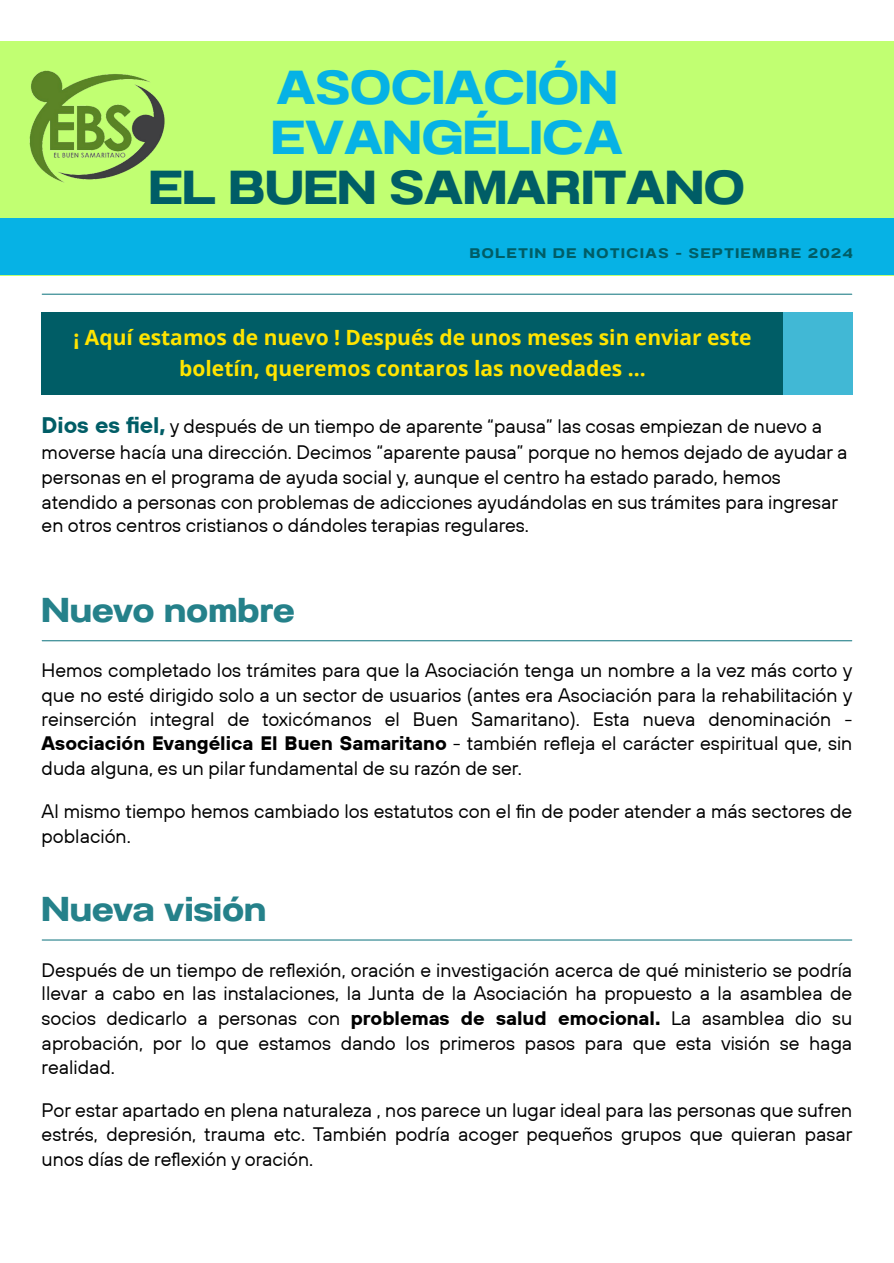
<style>
.page{position:relative;width:894px;height:1263px;background:#fff}
.page>*{position:absolute;margin:0;border:0;box-sizing:border-box;transform-origin:0 0}
.t1{font:47.55px/49.7px "Anantason Bold Wd 125";color:#06b2e5}
.t2{font:47.55px "Anantason Bold Wd 125";color:#005d66}
.t3{font:34.5px "Anantason Bold Wd 125";color:#25818a}
.t4{font:700 21px/30.3px "Open Sans";color:#ffe400;text-align:center}
.t5{font:19.5px/24.5px "TT Hoves";color:#000;text-align:justify}
.t6{font:13.95px "Anantason Bold Wd 125";letter-spacing:.12em;color:#005d66}
.s1{font-weight:700;font-size:22.5px;color:#005d66}
.s2{font-weight:700}
</style>
<div class="page">
<div style="left:0;top:42px;width:893px;height:234px;background:#c1ff72"></div>
<div style="left:0;top:218px;width:893px;height:57px;background:#06b2e5"></div>
<img style="left:29px;top:70px;width:136px;height:113px">
<hr style="left:42px;top:294px;width:809px;height:1px;background:#25818a">
<div style="left:42px;top:313px;width:741px;height:82px;background:#005d66"></div>
<div style="left:782px;top:313px;width:70px;height:82px;background:#41b8d5"></div>
<hr style="left:42px;top:640px;width:809px;height:1px;background:#25818a">
<hr style="left:42px;top:939px;width:809px;height:1px;background:#25818a">
<p class="t1" style="left:271px;top:63px;width:353px">ASOCIACIÓN<br>EVANGÉLICA</p>
<p class="t2" style="left:149px;top:159px;width:597px">EL BUEN SAMARITANO</p>
<p class="t6" style="left:469px;top:245px;width:384px">BOLETIN DE NOTICIAS - SEPTIEMBRE 2024</p>
<p class="t4" style="left:73px;top:322px;width:679px">¡ Aquí estamos de nuevo ! Después de unos meses sin enviar este boletín, queremos contaros las novedades ...</p>
<h3 class="t5" style="left:42px;top:414px;width:807px;text-align:left"><span class="s1">Dios es fiel,</span> y después de un tiempo de aparente “pausa” las cosas empiezan de nuevo a moverse hacía una dirección. Decimos “aparente pausa” porque no hemos dejado de ayudar a personas en el programa de ayuda social y, aunque el centro ha estado parado, hemos atendido a personas con problemas de adicciones ayudándolas en sus trámites para ingresar en otros centros cristianos o dándoles terapias regulares.</h3>
<h1 class="t3" style="left:42px;top:590px;width:255px">Nuevo nombre</h1>
<p class="t5" style="left:42px;top:658px;width:811px">Hemos completado los trámites para que la Asociación tenga un nombre a la vez más corto y que no esté dirigido solo a un sector de usuarios (antes era Asociación para la rehabilitación y reinserción integral de toxicómanos el Buen Samaritano). Esta nueva denominación - <span class="s2">Asociación Evangélica El Buen Samaritano</span> - también refleja el carácter espiritual que, sin duda alguna, es un pilar fundamental de su razón de ser.</p>
<p class="t5" style="left:42px;top:798px;width:811px">Al mismo tiempo hemos cambiado los estatutos con el fin de poder atender a más sectores de población.</p>
<h1 class="t3" style="left:42px;top:889px;width:226px">Nueva visión</h1>
<p class="t5" style="left:42px;top:957px;width:811px">Después de un tiempo de reflexión, oración e investigación acerca de qué ministerio se podría llevar a cabo en las instalaciones, la Junta de la Asociación ha propuesto a la asamblea de socios dedicarlo a personas con <span class="s2">problemas de salud emocional.</span> La asamblea dio su aprobación, por lo que estamos dando los primeros pasos para que esta visión se haga realidad.</p>
<p class="t5" style="left:42px;top:1098px;width:811px">Por estar apartado en plena naturaleza , nos parece un lugar ideal para las personas que sufren estrés, depresión, trauma etc. También podría acoger pequeños grupos que quieran pasar unos días de reflexión y oración.</p>
</div>
